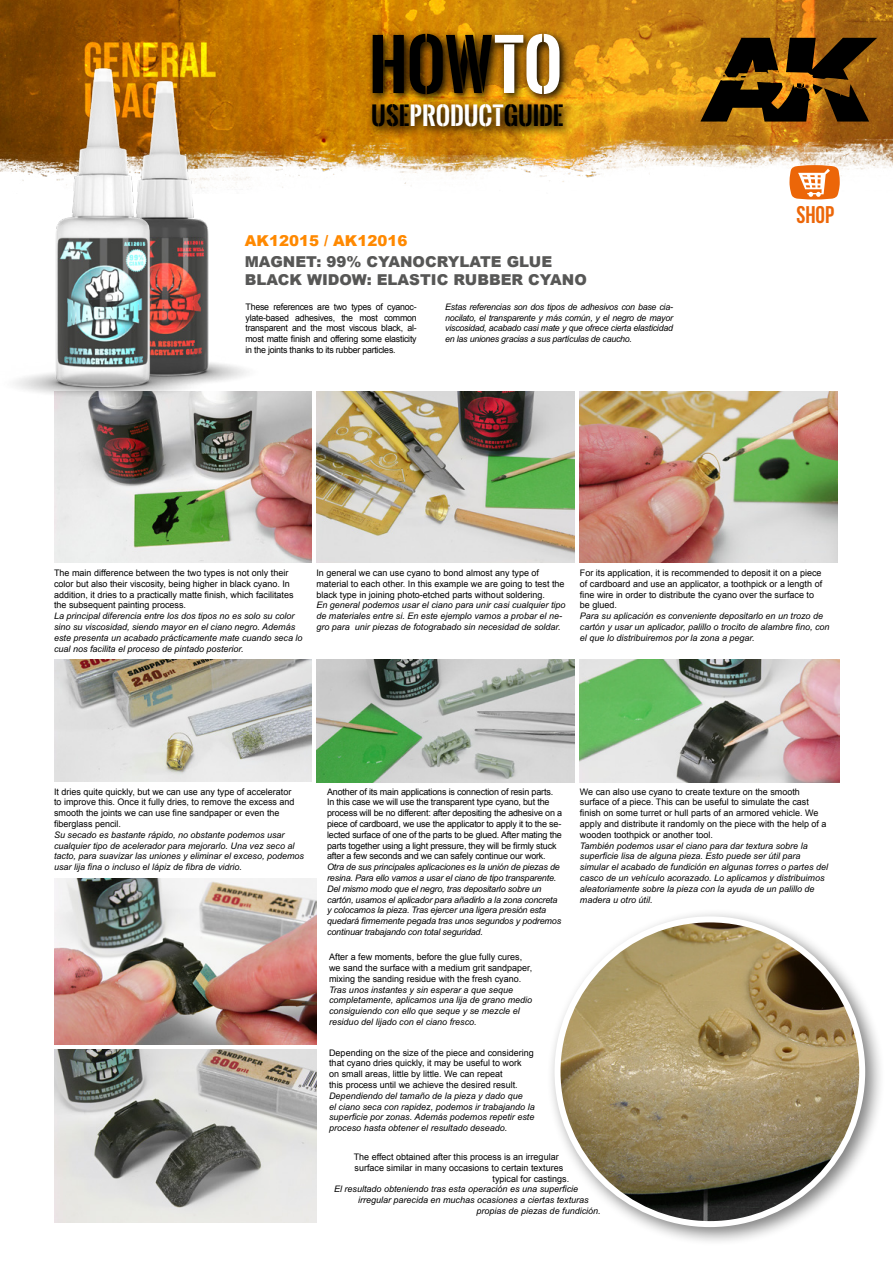
<style>
.page{position:relative;width:893px;height:1263px;background:#fff}
.page>*{position:absolute;margin:0;border:0;box-sizing:border-box;transform-origin:0 0}
.t1{font:700 66.75px "Oswald Stencil";letter-spacing:-.005em;color:#000}
.t2{font:700 24.75px "Oswald Stencil";color:#000}
.t3{font:700 24px "Bebas Neue";color:#ec6608}
.t4{font:900 15px/18px "Arial";color:#575756}
.t5{font:900 15px "Arial";color:#ff8900}
.t6{font:italic 9px/10.8px "Arial MT Std";color:#000}
.t7{font:9px/10.8px "Arial";color:#000}
.t8{font:9px/10.8px "Arial";letter-spacing:-.02em;color:#000}
.t9{font:italic 9px/10.8px "Arial MT Std";letter-spacing:-.02em;color:#000}
.s1{color:#fff}
</style>
<div class="page">
<img style="left:54px;top:391px;width:258px;height:172px">
<img style="left:316px;top:391px;width:258px;height:172px">
<img style="left:580px;top:391px;width:258px;height:172px">
<img style="left:0;top:0;width:893px;height:186px">
<svg style="left:367px;top:28px;width:207px;height:109px;background:#865704"></svg>
<svg style="left:700px;top:38px;width:177px;height:84px;background:#5f3d0b"></svg>
<svg style="left:789px;top:165px;width:51px;height:34px"></svg>
<img style="left:268px;top:38px;width:19px;height:395px">
<img style="left:0;top:22px;width:268px;height:427px">
<img style="left:54px;top:660px;width:258px;height:121px">
<img style="left:316px;top:660px;width:258px;height:122px">
<img style="left:580px;top:660px;width:260px;height:122px">
<img style="left:54px;top:878px;width:262px;height:167px">
<img style="left:54px;top:1049px;width:262px;height:173px">
<div style="left:547px;top:908px;width:338px;height:339px;background:#000;opacity:.5"></div>
<img style="left:557px;top:920px;width:305px;height:304px;border-radius:150px">
<h1 class="t1" style="left:369px;top:16px;width:195px">HOW<span class="s1">TO</span></h1>
<h2 class="t2" style="left:371px;top:97px;width:194px">USE<span class="s1">PRODUCT</span>GUIDE</h2>
<h3 class="t5" style="left:245px;top:230px;width:164px">AK12015 / AK12016</h3>
<h3 class="t4" style="left:245px;top:252px;width:343px">MAGNET: 99% CYANOCRYLATE GLUE<br>BLACK WIDOW: ELASTIC RUBBER CYANO</h3>
<p class="t7" style="left:246px;top:301px;width:173px;text-align:justify">These references are two types of cyanoc&shy;ylate-based adhesives, the most common transparent and the most viscous black, al&shy;most matte finish and offering some elasticity in the joints thanks to its rubber particles.</p>
<p class="t6" style="left:445px;top:301px;width:229px;text-align:justify">Estas referencias son dos tipos de adhesivos con base cia&shy;nocilato, el transparente y más común, y el negro de mayor viscosidad, acabado casi mate y que ofrece cierta elasticidad en las uniones gracias a sus partículas de caucho.</p>
<h3 class="t3" style="left:796px;top:201px;width:39px">shop</h3>
<p class="t7" style="left:54px;top:567px;width:241px">The main difference between the two types is not only their color but also their viscosity, being higher in black cyano. In addition, it dries to a practically matte finish, which facilitates the subsequent painting process.</p>
<p class="t6" style="left:54px;top:610px;width:250px">La principal diferencia entre los dos tipos no es solo su color sino su viscosidad, siendo mayor en el ciano negro. Además este presenta un acabado prácticamente mate cuando seca lo cual nos facilita el proceso de pintado posterior.</p>
<p class="t7" style="left:316px;top:567px;width:250px">In general we can use cyano to bond almost any type of material to each other. In this example we are going to test the black type in joining photo-etched parts without soldering.</p>
<p class="t6" style="left:316px;top:600px;width:251px">En general podemos usar el ciano para unir casi cualquier tipo de materiales entre si. En este ejemplo vamos a probar el ne&shy;gro para unir piezas de fotograbado sin necesidad de soldar.</p>
<p class="t7" style="left:580px;top:567px;width:244px">For its application, it is recommended to deposit it on a piece of cardboard and use an applicator, a toothpick or a length of fine wire in order to distribute the cyano over the surface to be glued.</p>
<p class="t6" style="left:580px;top:610px;width:251px">Para su aplicación es conveniente depositarlo en un trozo de cartón y usar un aplicador, palillo o trocito de alambre fino, con el que lo distribuiremos por la zona a pegar.</p>
<p class="t7" style="left:54px;top:786px;width:242px">It dries quite quickly, but we can use any type of accelerator to improve this. Once it fully dries, to remove the excess and smooth the joints we can use fine sandpaper or even the fiberglass pencil.</p>
<p class="t6" style="left:54px;top:829px;width:252px">Su secado es bastante rápido, no obstante podemos usar cualquier tipo de acelerador para mejorarlo. Una vez seco al tacto, para suavizar las uniones y eliminar el exceso, podemos usar lija fina o incluso el lápiz de fibra de vidrio.</p>
<p class="t8" style="left:327px;top:786px;width:237px">Another of its main applications is connection of resin parts.<br>In this case we will use the transparent type cyano, but the process will be no different: after depositing the adhesive on a piece of cardboard, we use the applicator to apply it to the se&shy;lected surface of one of the parts to be glued. After mating the parts together using a light pressure, they will be firmly stuck after a few seconds and we can safely continue our work.</p>
<p class="t9" style="left:327px;top:861px;width:236px">Otra de sus principales aplicaciones es la unión de piezas de resina. Para ello vamos a usar el ciano de tipo transparente.<br>Del mismo modo que el negro, tras depositarlo sobre un cartón, usamos el aplicador para añadirlo a la zona concreta y colocamos la pieza. Tras ejercer una ligera presión esta quedará firmemente pegada tras unos segundos y podremos continuar trabajando con total seguridad.</p>
<p class="t7" style="left:580px;top:786px;width:248px">We can also use cyano to create texture on the smooth surface of a piece. This can be useful to simulate the cast finish on some turret or hull parts of an armored vehicle. We apply and distribute it randomly on the piece with the help of a wooden toothpick or another tool.</p>
<p class="t6" style="left:580px;top:840px;width:250px">También podemos usar el ciano para dar textura sobre la superficie lisa de alguna pieza. Esto puede ser útil para simular el acabado de fundición en algunas torres o partes del casco de un vehículo acorazado. Lo aplicamos y distribuimos aleatoriamente sobre la pieza con la ayuda de un palillo de madera u otro útil.</p>
<p class="t7" style="left:329px;top:952px;width:205px">After a few moments, before the glue fully cures, we sand the surface with a medium grit sandpaper, mixing the sanding residue with the fresh cyano.</p>
<p class="t6" style="left:329px;top:984px;width:205px">Tras unos instantes y sin esperar a que seque completamente, aplicamos una lija de grano medio consiguiendo con ello que seque y se mezcle el residuo del lijado con el ciano fresco.</p>
<p class="t7" style="left:329px;top:1047px;width:206px">Depending on the size of the piece and considering that cyano dries quickly, it may be useful to work on small areas, little by little. We can repeat<br>this process until we achieve the desired result.</p>
<p class="t6" style="left:329px;top:1090px;width:207px">Dependiendo del tamaño de la pieza y dado que<br>el ciano seca con rapidez, podemos ir trabajando la superficie por zonas. Además podemos repetir este proceso hasta obtener el resultado deseado.</p>
<p class="t7" style="left:354px;top:1151px;width:206px">The effect obtained after this process is an irregular</p>
<p class="t7" style="left:355px;top:1162px;width:210px">surface similar in many occasions to certain textures</p>
<p class="t7" style="left:493px;top:1173px;width:78px">typical for castings.</p>
<p class="t6" style="left:334px;top:1184px;width:246px">El resultado obteniendo tras esta operación es una superficie</p>
<p class="t6" style="left:358px;top:1194px;width:232px">irregular parecida en muchas ocasiones a ciertas texturas</p>
<p class="t6" style="left:477px;top:1205px;width:126px">propias de piezas de fundición.</p>
</div>
